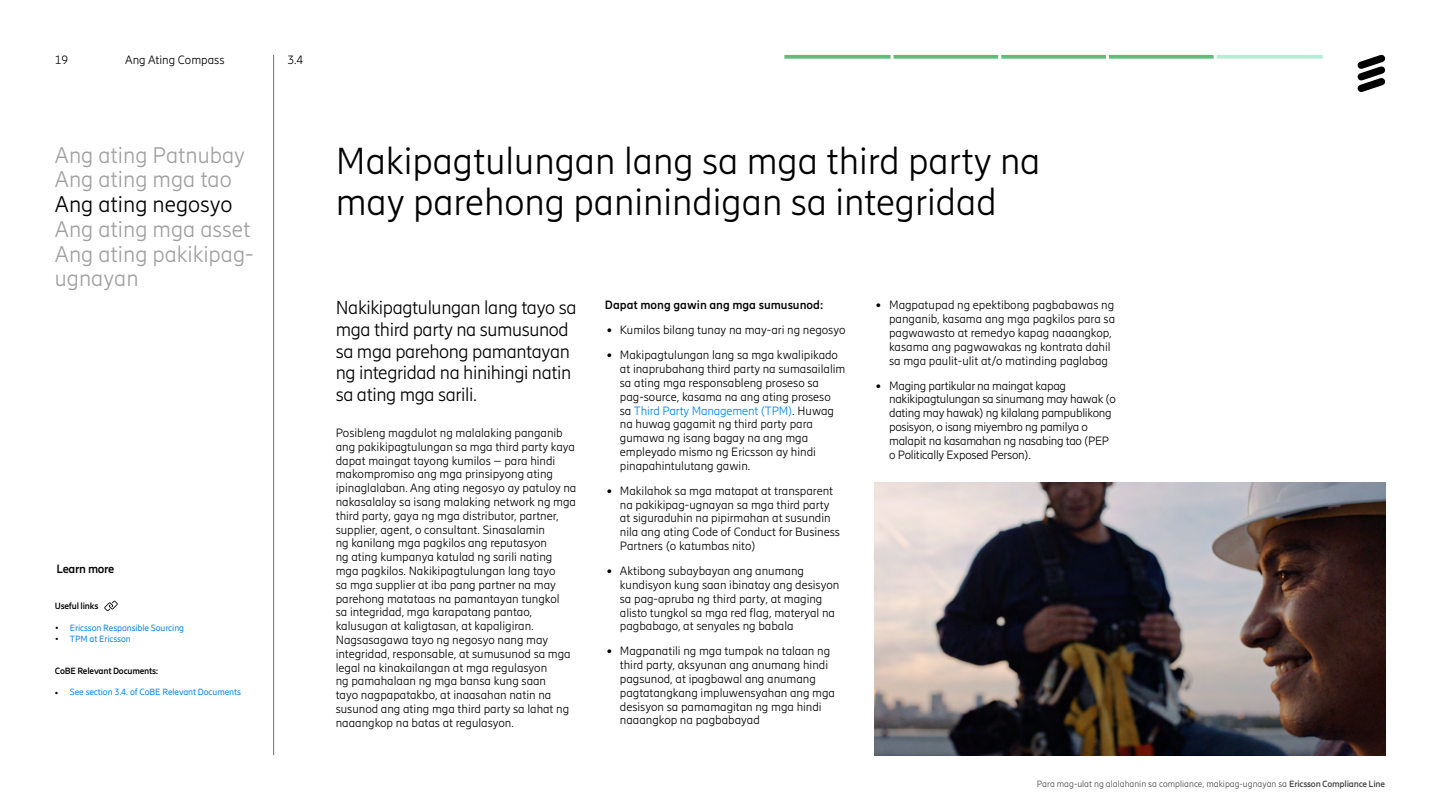
<style>
.page{position:relative;width:1440px;height:810px;background:#fff}
.page>*{position:absolute;margin:0;border:0;box-sizing:border-box;transform-origin:0 0}
.t1{font:300 37.5px/41.2px "Ericsson Hilda";color:#000}
.t2{font:300 22.5px/24.8px "Ericsson Hilda";color:#a0a0a0}
.t3{font:300 22.5px "Ericsson Hilda";color:#000}
.t4{font:300 18.75px/21.6px "Ericsson Hilda";letter-spacing:-.02em;color:#000}
.t5{font:300 12px/13.8px "Ericsson Hilda";color:#000}
.t6{font:300 12px/13.8px "Ericsson Hilda";letter-spacing:-.02em;color:#000}
.t7{font:700 12px "Ericsson Hilda";color:#000}
.t8{font:700 12px "Ericsson Hilda";letter-spacing:-.025em;color:#000}
.t9{font:9px "Ericsson Hilda";letter-spacing:-.01em;color:#0082f0}
.t10{font:300 9px "Ericsson Hilda";color:#484848}
.t11{font:700 9px "Ericsson Hilda";letter-spacing:-.025em;color:#000}
.s1{color:#000}
.s2{font-family:"Minion Pro";color:#000}
.s3{font-family:"Calibri";font-weight:400}
.s4{color:#0082f0}
.s5{font-weight:700}
</style>
<div class="page">
<svg style="left:1358px;top:55px;width:27px;height:37px"></svg>
<svg style="left:784px;top:55px;width:107px;height:4px"></svg>
<svg style="left:894px;top:55px;width:104px;height:4px"></svg>
<svg style="left:1001px;top:55px;width:105px;height:4px"></svg>
<svg style="left:1109px;top:55px;width:105px;height:4px"></svg>
<svg style="left:1217px;top:55px;width:106px;height:4px"></svg>
<hr style="left:273px;top:55px;width:1px;height:700px;background:#727272">
<img style="left:874px;top:482px;width:511px;height:273px">
<svg style="left:104px;top:601px;width:14px;height:10px"></svg>
<p class="t5" style="left:55px;top:53px;width:15px">19</p>
<p class="t5" style="left:125px;top:53px;width:101px">Ang Ating Compass</p>
<h2 class="t2" style="left:55px;top:143px;width:192px">Ang ating Patnubay<br>Ang ating mga tao</h2>
<h2 class="t3" style="left:55px;top:192px;width:179px">Ang ating negosyo</h2>
<h2 class="t2" style="left:55px;top:217px;width:200px">Ang ating mga asset<br>Ang ating pakikipag&shy;ugnayan</h2>
<p class="t8" style="left:56px;top:562px;width:60px">Learn more</p>
<p class="t11" style="left:55px;top:601px;width:45px">Useful links</p>
<p class="t9" style="left:55px;top:623px;width:131px"><span class="s1">•</span> Ericsson Responsible Sourcing</p>
<p class="t9" style="left:55px;top:633px;width:77px"><span class="s1">•</span> TPM at Ericsson</p>
<p class="t11" style="left:55px;top:665px;width:105px">CoBE Relevant Documents:</p>
<p class="t9" style="left:55px;top:687px;width:187px"><span class="s2">•</span> See section 3.4. of CoBE Relevant Documents</p>
<p class="t5" style="left:288px;top:53px;width:17px">3.4</p>
<h1 class="t1" style="left:336px;top:141px;width:706px">Makipagtulungan lang sa mga third party na may parehong paninindigan sa integridad</h1>
<h3 class="t4" style="left:336px;top:297px;width:242px">Nakikipagtulungan lang tayo sa mga third party na sumusunod sa mga parehong pamantayan ng integridad na hinihingi natin sa ating mga sarili.</h3>
<p class="t5" style="left:336px;top:426px;width:242px">Posibleng magdulot ng malalaking panganib ang pakikipagtulungan sa mga third party kaya dapat maingat tayong kumilos – para hindi makompromiso ang mga prinsipyong ating ipinaglalaban. Ang ating negosyo ay patuloy na nakasalalay sa isang malaking network ng mga third party, gaya ng mga distributor, partner, supplier, agent, o consultant. Sinasalamin<br>ng kanilang mga pagkilos ang reputasyon<br>ng ating kumpanya katulad ng sarili nating mga pagkilos. Nakikipagtulungan lang tayo<br>sa mga supplier at iba pang partner na may parehong matataas na pamantayan tungkol<br>sa integridad, mga karapatang pantao, kalusugan at kaligtasan, at kapaligiran.<br>Nagsasagawa tayo ng negosyo nang may integridad, responsable, at sumusunod sa mga legal na kinakailangan at mga regulasyon<br>ng pamahalaan ng mga bansa kung saan<br>tayo nagpapatakbo, at inaasahan natin na susunod ang ating mga third party sa lahat ng naaangkop na batas at regulasyon.</p>
<p class="t7" style="left:605px;top:298px;width:220px">Dapat mong gawin ang mga sumusunod:</p>
<p class="t5" style="left:606px;top:323px;width:241px"><span class="s3">•</span> Kumilos bilang tunay na may-ari ng negosyo</p>
<p class="t5" style="left:620px;top:348px;width:227px;text-indent:-14px"><span class="s3">•</span> Makipagtulungan lang sa mga kwalipikado at inaprubahang third party na sumasailalim sa ating mga responsableng proseso sa pag-source, kasama na ang ating proseso<br>sa <span class="s4">Third Party Management (TPM)</span>. Huwag na huwag gagamit ng third party para gumawa ng isang bagay na ang mga empleyado mismo ng Ericsson ay hindi pinapahintulutang gawin.</p>
<p class="t5" style="left:620px;top:484px;width:222px;text-indent:-14px"><span class="s3">•</span> Makilahok sa mga matapat at transparent na pakikipag-ugnayan sa mga third party at siguraduhin na pipirmahan at susundin nila ang ating Code of Conduct for Business Partners (o katumbas nito)</p>
<p class="t5" style="left:620px;top:564px;width:221px;text-indent:-14px"><span class="s3">•</span> Aktibong subaybayan ang anumang kundisyon kung saan ibinatay ang desisyon sa pag-apruba ng third party, at maging alisto tungkol sa mga red flag, materyal na pagbabago, at senyales ng babala</p>
<p class="t5" style="left:620px;top:644px;width:217px;text-indent:-14px"><span class="s3">•</span> Magpanatili ng mga tumpak na talaan ng third party, aksyunan ang anumang hindi pagsunod, at ipagbawal ang anumang pagtatangkang impluwensyahan ang mga desisyon sa pamamagitan ng mga hindi naaangkop na pagbabayad</p>
<p class="t5" style="left:889px;top:298px;width:228px;text-indent:-14px"><span class="s3">•</span> Magpatupad ng epektibong pagbabawas ng panganib, kasama ang mga pagkilos para sa pagwawasto at remedyo kapag naaangkop, kasama ang pagwawakas ng kontrata dahil sa mga paulit-ulit at/o matinding paglabag</p>
<p class="t6" style="left:889px;top:379px;width:228px;text-indent:-14px"><span class="s3">•</span> Maging partikular na maingat kapag nakikipagtulungan sa sinumang may hawak (o dating may hawak) ng kilalang pampublikong posisyon, o isang miyembro ng pamilya o malapit na kasamahan ng nasabing tao (PEP o Politically Exposed Person).</p>
<p class="t10" style="left:1037px;top:779px;width:350px">Para mag-ulat ng alalahanin sa compliance, makipag-ugnayan sa <span class="s5">Ericsson Compliance Line</span></p>
</div>
